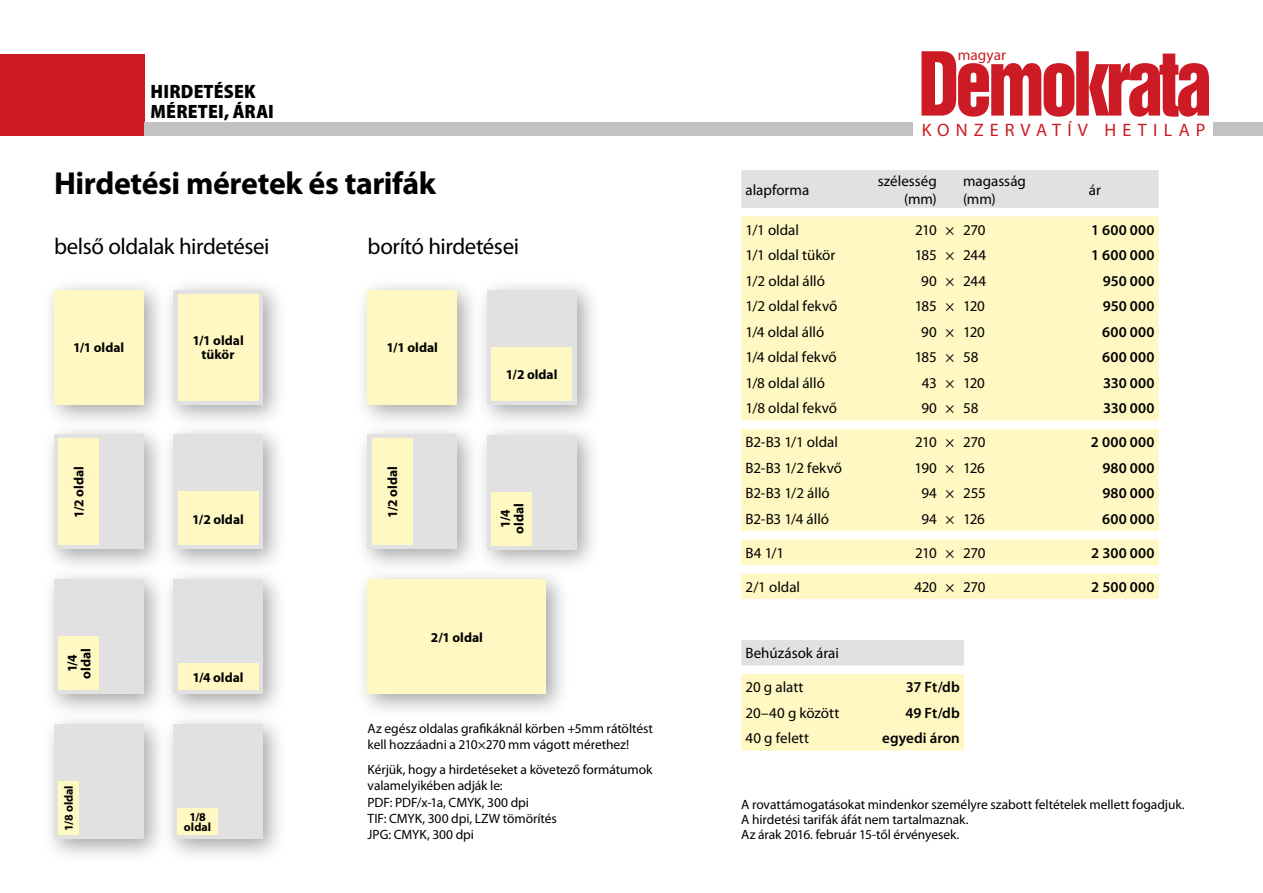
<style>
.page{position:relative;width:1263px;height:893px;background:#fff}
.page>*{position:absolute;margin:0;border:0;box-sizing:border-box;transform-origin:0 0}
.t1{font:700 31.8px "Myriad Pro";letter-spacing:-.015em;color:#000}
.t2{font:22.8px "Myriad Pro";letter-spacing:-.02em;color:#000}
.t3{font:900 semi-condensed 19.35px/20.1px "Myriad Pro";letter-spacing:.01em;color:#000}
.t4{font:18px "Myriad Pro";letter-spacing:.34em;color:#cc1b24}
.t5{font:15.3px "Myriad Pro";color:#cc1b24}
.t6{font:15px/18px "Myriad Pro";color:#000;text-align:right}
.t7{font:600 15px "Myriad Pro";letter-spacing:.02em;color:#000}
.t8{font:600 15px "Myriad Pro";color:#000}
.t9{font:13.5px/16.2px "Myriad Pro";letter-spacing:-.005em;color:#000}
.t10{font:700 13.5px/13.5px "Myriad Pro";color:#000;text-align:center}
.t11{font:700 12px/10.5px "Myriad Pro";letter-spacing:.005em;color:#000;text-align:center}
</style>
<div class="page">
<svg style="left:921px;top:51px;width:288px;height:66px"></svg>
<div style="left:0;top:54px;width:144px;height:82px;background:#cc1b24"></div>
<div style="left:144px;top:122px;width:768px;height:14px;background:#c3c2c2"></div>
<div style="left:1213px;top:122px;width:50px;height:14px;background:#c3c2c2"></div>
<div style="left:741px;top:170px;width:418px;height:38px;background:#e1e1e1"></div>
<div style="left:741px;top:216px;width:418px;height:204px;background:#fff8c3"></div>
<div style="left:741px;top:429px;width:418px;height:102px;background:#fff8c3"></div>
<svg style="left:741px;top:539px;width:418px;height:60px;background:#fff9cc"></svg>
<div style="left:741px;top:640px;width:223px;height:26px;background:#e1e1e1"></div>
<div style="left:741px;top:674px;width:223px;height:77px;background:#fff8c3"></div>
<div style="left:41px;top:277px;width:127px;height:152px;background:#000;opacity:.35"></div>
<div style="left:54px;top:290px;width:89px;height:114px;background:#fff8c3"></div>
<div style="left:355px;top:277px;width:127px;height:152px;background:#000;opacity:.35"></div>
<div style="left:368px;top:290px;width:89px;height:114px;background:#fff8c3"></div>
<div style="left:355px;top:567px;width:216px;height:152px;background:#000;opacity:.35"></div>
<div style="left:368px;top:579px;width:178px;height:115px;background:#fff8c3"></div>
<div style="left:161px;top:277px;width:127px;height:152px;background:#000;opacity:.35"></div>
<div style="left:173px;top:290px;width:90px;height:114px;background:#e1e1e1"></div>
<div style="left:178px;top:294px;width:80px;height:106px;background:#fff8c3"></div>
<div style="left:161px;top:422px;width:127px;height:152px;background:#000;opacity:.35"></div>
<div style="left:173px;top:434px;width:90px;height:115px;background:#e1e1e1"></div>
<div style="left:178px;top:492px;width:80px;height:53px;background:#fff8c3"></div>
<div style="left:474px;top:277px;width:127px;height:152px;background:#000;opacity:.35"></div>
<div style="left:487px;top:290px;width:89px;height:114px;background:#e1e1e1"></div>
<div style="left:491px;top:347px;width:81px;height:53px;background:#fff8c3"></div>
<div style="left:41px;top:712px;width:127px;height:152px;background:#000;opacity:.35"></div>
<div style="left:54px;top:724px;width:89px;height:115px;background:#e1e1e1"></div>
<div style="left:58px;top:782px;width:20px;height:53px;background:#fff8c3"></div>
<div style="left:161px;top:712px;width:127px;height:152px;background:#000;opacity:.35"></div>
<div style="left:173px;top:724px;width:90px;height:115px;background:#e1e1e1"></div>
<div style="left:178px;top:808px;width:40px;height:27px;background:#fff8c3"></div>
<div style="left:41px;top:422px;width:127px;height:152px;background:#000;opacity:.35"></div>
<div style="left:54px;top:434px;width:89px;height:115px;background:#e1e1e1"></div>
<div style="left:58px;top:439px;width:41px;height:106px;background:#fff8c3"></div>
<div style="left:355px;top:422px;width:127px;height:152px;background:#000;opacity:.35"></div>
<div style="left:368px;top:434px;width:89px;height:115px;background:#e1e1e1"></div>
<div style="left:372px;top:439px;width:40px;height:106px;background:#fff8c3"></div>
<div style="left:161px;top:567px;width:127px;height:152px;background:#000;opacity:.35"></div>
<div style="left:173px;top:579px;width:90px;height:115px;background:#e1e1e1"></div>
<div style="left:178px;top:663px;width:80px;height:27px;background:#fff8c3"></div>
<div style="left:41px;top:567px;width:127px;height:152px;background:#000;opacity:.35"></div>
<div style="left:54px;top:579px;width:89px;height:115px;background:#e1e1e1"></div>
<div style="left:58px;top:637px;width:41px;height:53px;background:#fff8c3"></div>
<div style="left:474px;top:422px;width:127px;height:152px;background:#000;opacity:.35"></div>
<div style="left:487px;top:435px;width:89px;height:114px;background:#e1e1e1"></div>
<div style="left:491px;top:492px;width:41px;height:53px;background:#fff8c3"></div>
<h3 class="t3" style="left:150px;top:82px;width:125px">HIRDETÉSEK<br>MÉRETEI, ÁRAI</h3>
<h1 class="t1" style="left:54px;top:165px;width:384px">Hirdetési méretek és tarifák</h1>
<h2 class="t2" style="left:54px;top:234px;width:217px">belső oldalak hirdetései</h2>
<h2 class="t2" style="left:368px;top:234px;width:153px">borító hirdetései</h2>
<p class="t10" style="left:192px;top:334px;width:53px">1/1 oldal tükör</p>
<p class="t10" style="left:73px;top:341px;width:53px">1/1 oldal</p>
<p class="t10" style="left:387px;top:341px;width:53px">1/1 oldal</p>
<p class="t10" style="left:73px;top:518px;width:53px;rotate:-90deg">1/2 oldal</p>
<p class="t10" style="left:386px;top:518px;width:53px;rotate:-90deg">1/2 oldal</p>
<p class="t10" style="left:192px;top:512px;width:53px">1/2 oldal</p>
<p class="t10" style="left:506px;top:368px;width:53px">1/2 oldal</p>
<p class="t10" style="left:499px;top:534px;width:32px;rotate:-90deg">1/4 oldal</p>
<p class="t10" style="left:66px;top:679px;width:32px;rotate:-90deg">1/4 oldal</p>
<p class="t10" style="left:193px;top:671px;width:53px">1/4 oldal</p>
<p class="t10" style="left:431px;top:631px;width:54px">2/1 oldal</p>
<p class="t11" style="left:64px;top:831px;width:47px;rotate:-90deg">1/8 oldal</p>
<p class="t11" style="left:184px;top:812px;width:29px">1/8 oldal</p>
<p class="t9" style="left:368px;top:721px;width:287px">Az egész oldalas grafikáknál körben +5mm rátöltést kell hozzáadni a 210×270 mm vágott mérethez!</p>
<p class="t9" style="left:368px;top:762px;width:286px">Kérjük, hogy a hirdetéseket a követező formátumok valamelyikében adják le:<br>PDF: PDF/x-1a, CMYK, 300 dpi<br>TIF: CMYK, 300 dpi, LZW tömörítés<br>JPG: CMYK, 300 dpi</p>
<p class="t5" style="left:958px;top:46px;width:50px">magyar</p>
<h3 class="t4" style="left:922px;top:120px;width:285px">KONZERVATÍV HETILAP</h3>
<p class="t6" style="left:745px;top:181px;width:65px">alapforma</p>
<p class="t6" style="left:878px;top:172px;width:61px">szélesség (mm)</p>
<p class="t6" style="left:963px;top:172px;width:64px;text-align:left">magasság (mm)</p>
<p class="t6" style="left:1089px;top:181px;width:14px">ár</p>
<p class="t6" style="left:745px;top:221px;width:55px">1/1 oldal</p>
<p class="t6" style="left:915px;top:221px;width:72px">210 × 270</p>
<p class="t7" style="left:1091px;top:221px;width:65px">1 600 000</p>
<p class="t6" style="left:745px;top:247px;width:91px">1/1 oldal tükör</p>
<p class="t6" style="left:915px;top:247px;width:73px">185 × 244</p>
<p class="t7" style="left:1091px;top:247px;width:65px">1 600 000</p>
<p class="t6" style="left:745px;top:272px;width:81px">1/2 oldal álló</p>
<p class="t6" style="left:921px;top:272px;width:66px">90 × 244</p>
<p class="t7" style="left:1103px;top:272px;width:53px">950 000</p>
<p class="t6" style="left:745px;top:298px;width:93px">1/2 oldal fekvő</p>
<p class="t6" style="left:915px;top:298px;width:72px">185 × 120</p>
<p class="t7" style="left:1103px;top:298px;width:53px">950 000</p>
<p class="t6" style="left:745px;top:323px;width:80px">1/4 oldal álló</p>
<p class="t6" style="left:921px;top:323px;width:65px">90 × 120</p>
<p class="t7" style="left:1102px;top:323px;width:54px">600 000</p>
<p class="t6" style="left:745px;top:349px;width:93px">1/4 oldal fekvő</p>
<p class="t6" style="left:915px;top:349px;width:65px">185 × 58</p>
<p class="t7" style="left:1102px;top:349px;width:54px">600 000</p>
<p class="t6" style="left:745px;top:374px;width:81px">1/8 oldal álló</p>
<p class="t6" style="left:922px;top:374px;width:65px">43 × 120</p>
<p class="t7" style="left:1103px;top:374px;width:53px">330 000</p>
<p class="t6" style="left:745px;top:400px;width:93px">1/8 oldal fekvő</p>
<p class="t6" style="left:921px;top:400px;width:59px">90 × 58</p>
<p class="t7" style="left:1103px;top:400px;width:53px">330 000</p>
<p class="t6" style="left:745px;top:434px;width:94px">B2-B3 1/1 oldal</p>
<p class="t6" style="left:915px;top:434px;width:72px">210 × 270</p>
<p class="t7" style="left:1091px;top:434px;width:65px">2 000 000</p>
<p class="t6" style="left:745px;top:459px;width:98px">B2-B3 1/2 fekvő</p>
<p class="t6" style="left:914px;top:459px;width:72px">190 × 126</p>
<p class="t7" style="left:1102px;top:460px;width:54px">980 000</p>
<p class="t6" style="left:745px;top:485px;width:86px">B2-B3 1/2 álló</p>
<p class="t6" style="left:921px;top:485px;width:66px">94 × 255</p>
<p class="t7" style="left:1102px;top:485px;width:54px">980 000</p>
<p class="t6" style="left:745px;top:510px;width:85px">B2-B3 1/4 álló</p>
<p class="t6" style="left:921px;top:510px;width:65px">94 × 126</p>
<p class="t7" style="left:1102px;top:511px;width:54px">600 000</p>
<p class="t6" style="left:745px;top:544px;width:40px">B4 1/1</p>
<p class="t6" style="left:915px;top:544px;width:72px">210 × 270</p>
<p class="t7" style="left:1091px;top:545px;width:65px">2 300 000</p>
<p class="t6" style="left:745px;top:578px;width:56px">2/1 oldal</p>
<p class="t6" style="left:914px;top:578px;width:72px">420 × 270</p>
<p class="t7" style="left:1091px;top:579px;width:65px">2 500 000</p>
<p class="t6" style="left:745px;top:645px;width:95px">Behúzások árai</p>
<p class="t6" style="left:745px;top:679px;width:60px">20 g alatt</p>
<p class="t7" style="left:906px;top:679px;width:55px">37 Ft/db</p>
<p class="t6" style="left:745px;top:704px;width:95px">20–40 g között</p>
<p class="t7" style="left:905px;top:705px;width:56px">49 Ft/db</p>
<p class="t6" style="left:745px;top:730px;width:65px">40 g felett</p>
<p class="t8" style="left:882px;top:730px;width:79px">egyedi áron</p>
<p class="t9" style="left:741px;top:797px;width:445px;line-height:15.1px">A rovattámogatásokat mindenkor személyre szabott feltételek mellett fogadjuk.<br>A hirdetési tarifák áfát nem tartalmaznak.<br>Az árak 2016. február 15-től érvényesek.</p>
</div>
